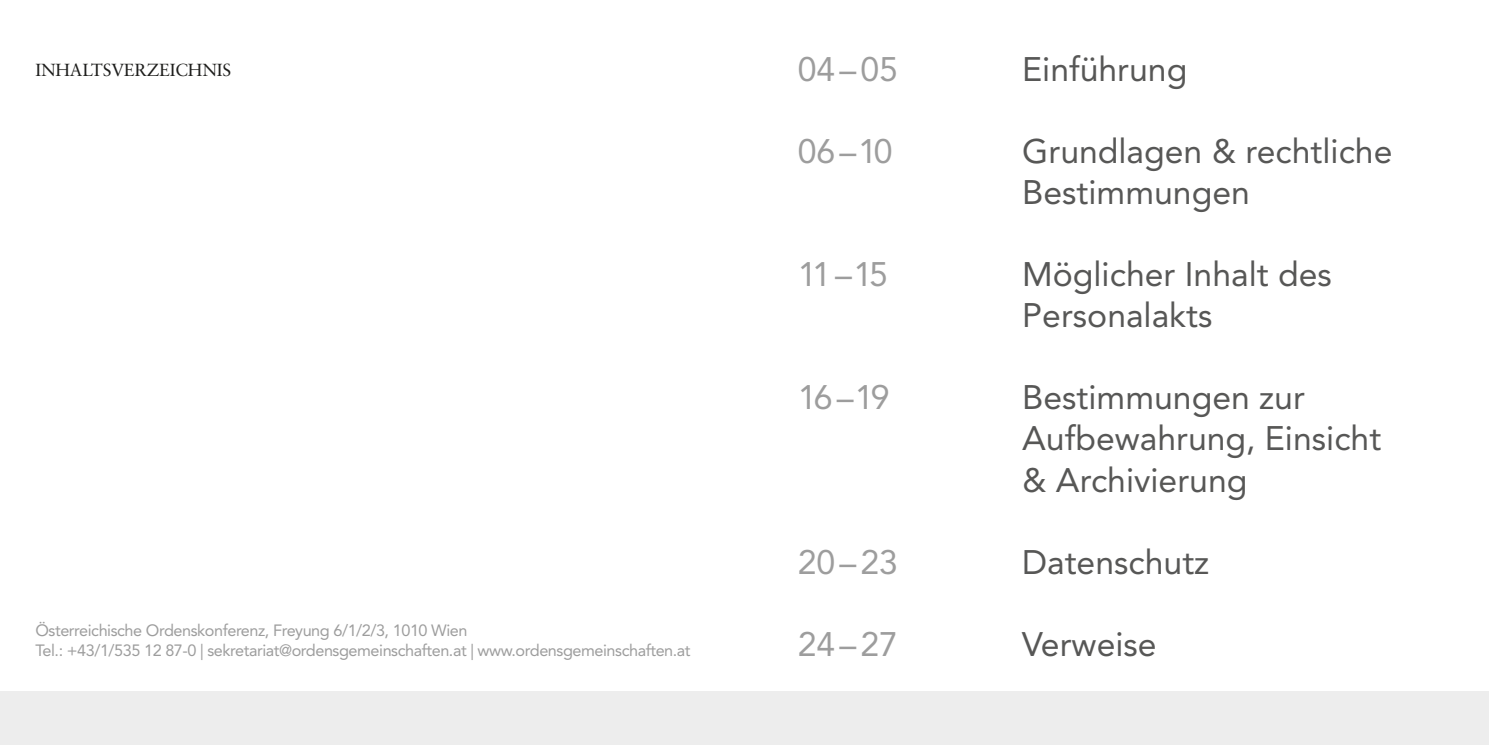
<style>
.page{position:relative;width:1489px;height:745px;background:#fff}
.page>*{position:absolute;margin:0;border:0;box-sizing:border-box;transform-origin:0 0}
.t1{font:33.75px/41px "Avenir LT Std";color:#575756}
.t2{font:33.75px "Avenir LT Std";color:#9d9d9d}
.Headline{font:17.5px "Sabon";letter-spacing:-.01em;color:#1d1d1b}
.t3{font:16.25px "Avenir LT Std";letter-spacing:-.025em;color:#9d9d9d}
</style>
<div class="page">
<div style="left:0;top:691px;width:1488px;height:53px;background:#ededed"></div>
<p class="Headline" style="left:35px;top:59px;width:197px">INHALTSVERZEICHNIS</p>
<p class="t2" style="left:797px;top:50px;width:102px">04–05</p>
<p class="t1" style="left:1022px;top:49px;width:167px">Einführung</p>
<p class="t2" style="left:797px;top:132px;width:96px">06–10</p>
<p class="t1" style="left:1022px;top:131px;width:372px">Grundlagen &amp; rechtliche<br>Bestimmungen</p>
<p class="t2" style="left:797px;top:255px;width:92px">11–15</p>
<p class="t1" style="left:1022px;top:254px;width:311px">Möglicher Inhalt des</p>
<p class="t1" style="left:1022px;top:295px;width:192px">Personalakts</p>
<p class="t2" style="left:797px;top:378px;width:93px">16–19</p>
<p class="t1" style="left:1022px;top:377px;width:284px">Bestimmungen zur</p>
<p class="t1" style="left:1022px;top:418px;width:360px">Aufbewahrung, Einsicht</p>
<p class="t1" style="left:1022px;top:459px;width:227px">&amp; Archivierung</p>
<p class="t2" style="left:797px;top:542px;width:102px">20–23</p>
<p class="t1" style="left:1022px;top:541px;width:188px">Datenschutz</p>
<p class="t3" style="left:35px;top:620px;width:433px">Österreichische Ordenskonferenz, Freyung 6/1/2/3, 1010 Wien</p>
<p class="t3" style="left:35px;top:640px;width:656px">Tel.: +43/1/535 12 87-0 | sekretariat@ordensgemeinschaften.at | www.ordensgemeinschaften.at</p>
<p class="t2" style="left:797px;top:624px;width:102px">24–27</p>
<p class="t1" style="left:1022px;top:623px;width:136px">Verweise</p>
</div>
